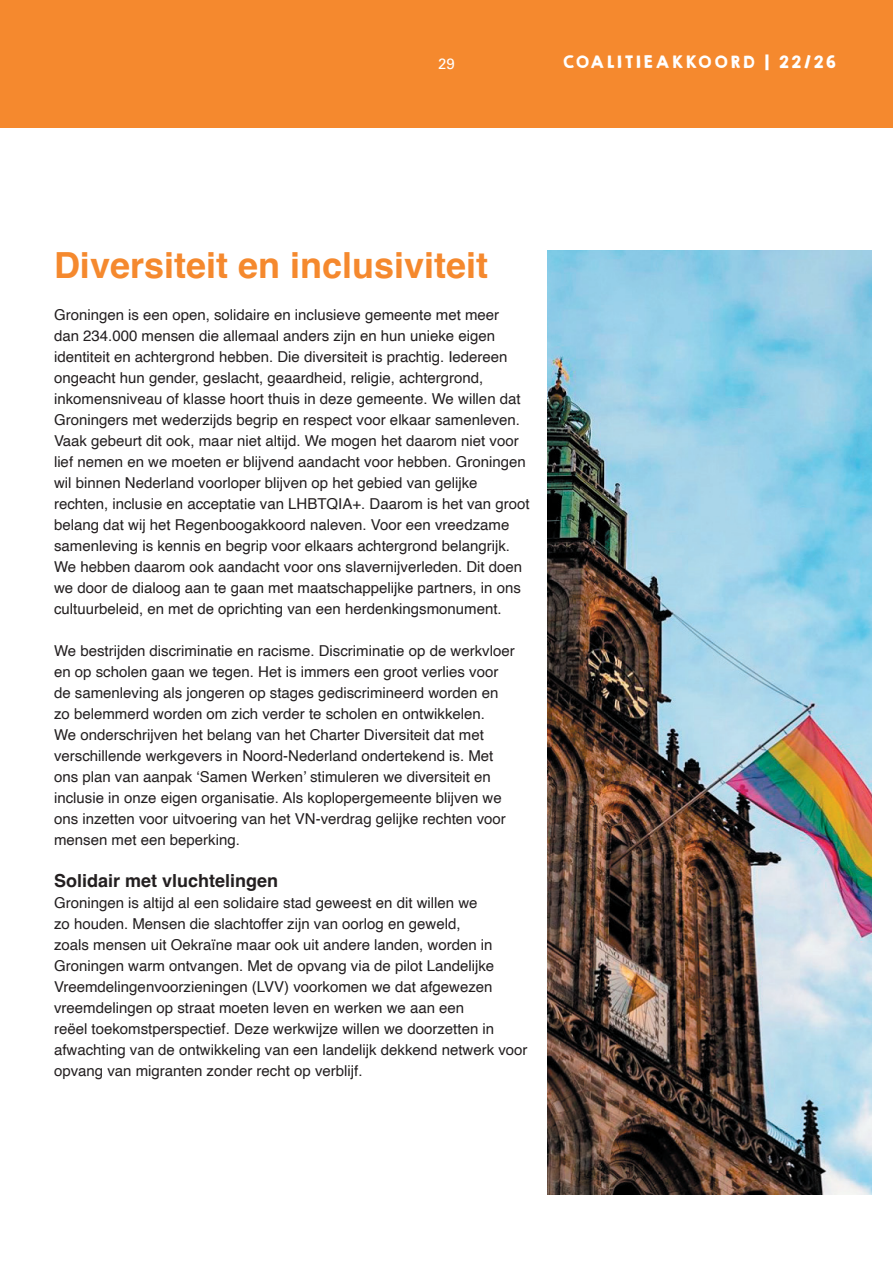
<style>
.page{position:relative;width:893px;height:1263px;background:#fff}
.page>*{position:absolute;margin:0;border:0;box-sizing:border-box;transform-origin:0 0}
.t1{font:700 36px "Helvetica";color:#f5892e}
.t2{font:700 18px "Helvetica";color:#231f20}
.t3{font:15.15px "KG Second Chances Solid";letter-spacing:.21em;color:#fff}
.t4{font:15px/21px "Helvetica";color:#231f20}
.t5{font:15px "Univers";color:#fff}
</style>
<div class="page">
<div style="left:0;top:0;width:893px;height:128px;background:#f5892e"></div>
<hr style="left:765px;top:54px;width:3px;height:16px;background:#fff">
<img style="left:547px;top:251px;width:325px;height:944px">
<p class="t5" style="left:438px;top:54px;width:18px">29</p>
<p class="t3" style="left:563px;top:53px;width:193px">COALITIEAKKOORD</p>
<p class="t3" style="left:779px;top:53px;width:58px">22/26</p>
<h1 class="t1" style="left:54px;top:243px;width:436px">Diversiteit en inclusiviteit</h1>
<p class="t4" style="left:54px;top:305px;width:477px">Groningen is een open, solidaire en inclusieve gemeente met meer<br>dan 234.000 mensen die allemaal anders zijn en hun unieke eigen identiteit en achtergrond hebben. Die diversiteit is prachtig. Iedereen ongeacht hun gender, geslacht, geaardheid, religie, achtergrond, inkomensniveau of klasse hoort thuis in deze gemeente. We willen dat Groningers met wederzijds begrip en respect voor elkaar samenleven.<br>Vaak gebeurt dit ook, maar niet altijd. We mogen het daarom niet voor lief nemen en we moeten er blijvend aandacht voor hebben. Groningen wil binnen Nederland voorloper blijven op het gebied van gelijke rechten, inclusie en acceptatie van LHBTQIA+. Daarom is het van groot belang dat wij het Regenboogakkoord naleven. Voor een vreedzame samenleving is kennis en begrip voor elkaars achtergrond belangrijk.<br>We hebben daarom ook aandacht voor ons slavernijverleden. Dit doen we door de dialoog aan te gaan met maatschappelijke partners, in ons cultuurbeleid, en met de oprichting van een herdenkingsmonument.</p>
<p class="t4" style="left:54px;top:641px;width:462px">We bestrijden discriminatie en racisme. Discriminatie op de werkvloer en op scholen gaan we tegen. Het is immers een groot verlies voor de samenleving als jongeren op stages gediscrimineerd worden en zo belemmerd worden om zich verder te scholen en ontwikkelen.<br>We onderschrijven het belang van het Charter Diversiteit dat met verschillende werkgevers in Noord-Nederland ondertekend is. Met ons plan van aanpak ‘Samen Werken’ stimuleren we diversiteit en inclusie in onze eigen organisatie. Als koplopergemeente blijven we ons inzetten voor uitvoering van het VN-verdrag gelijke rechten voor mensen met een beperking.</p>
<p class="t2" style="left:54px;top:870px;width:226px">Solidair met vluchtelingen</p>
<p class="t4" style="left:54px;top:893px;width:475px">Groningen is altijd al een solidaire stad geweest en dit willen we<br>zo houden. Mensen die slachtoffer zijn van oorlog en geweld,<br>zoals mensen uit Oekraïne maar ook uit andere landen, worden in Groningen warm ontvangen. Met de opvang via de pilot Landelijke Vreemdelingenvoorzieningen (LVV) voorkomen we dat afgewezen vreemdelingen op straat moeten leven en werken we aan een<br>reëel toekomstperspectief. Deze werkwijze willen we doorzetten in afwachting van de ontwikkeling van een landelijk dekkend netwerk voor opvang van migranten zonder recht op verblijf.</p>
</div>
